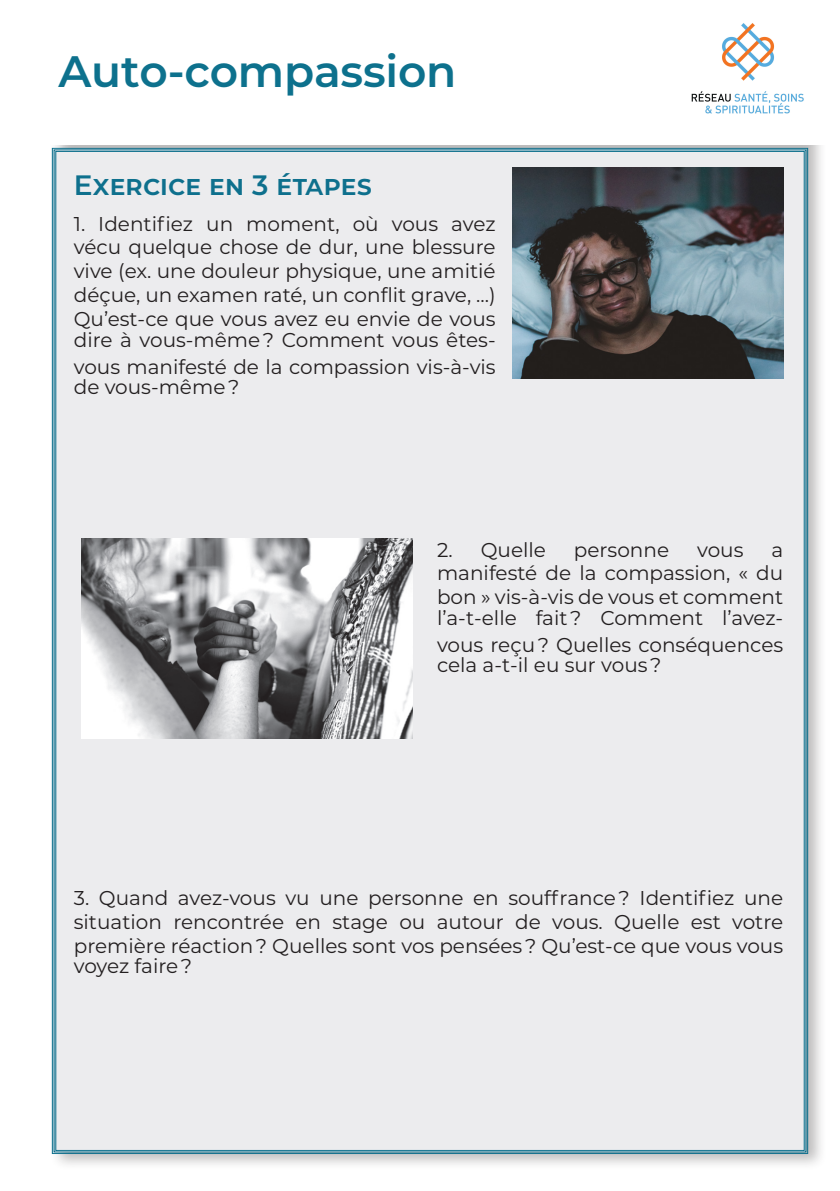
<style>
.page{position:relative;width:840px;height:1191px;background:#fff}
.page>*{position:absolute;margin:0;border:0;box-sizing:border-box;transform-origin:0 0}
.t1{font:600 44px "Montserrat";letter-spacing:-.005em;color:#0d718d}
.t2{font:600 28px "Montserrat";letter-spacing:-.01em;color:#0e708d}
.t3{font:20px/23.8px "Montserrat";color:#231f20;text-align:justify}
</style>
<div class="page">
<div style="left:49px;top:145px;width:778px;height:1026px;background:#231f20;opacity:.3"></div>
<div style="left:52px;top:148px;width:755px;height:1006px;background:#ececee"></div>
<img style="left:81px;top:538px;width:331px;height:200px">
<img style="left:512px;top:168px;width:270px;height:210px">
<img style="left:691px;top:23px;width:113px;height:91px">
<h1 class="t1" style="left:58px;top:40px;width:399px">Auto-compassion</h1>
<p class="t2" style="left:74px;top:165px;width:299px">Exercice en 3 étapes</p>
<p class="t3" style="left:74px;top:211px;width:423px">1. Identifiez un moment, où vous avez vécu quelque chose de dur, une blessure vive (ex. une douleur physique, une amitié déçue, un examen raté, un conflit grave, …)<br>Qu’est-ce que vous avez eu envie de vous</p>
<p class="t3" style="left:74px;top:325px;width:423px;line-height:27.2px">dire à vous-même ? Comment vous êtes&shy;vous manifesté de la compassion vis-à-vis</p>
<p class="t3" style="left:74px;top:374px;width:167px">de vous-même ?</p>
<p class="t3" style="left:437px;top:537px;width:110px">2. Quelle</p>
<p class="t3" style="left:573px;top:537px;width:97px">personne</p>
<p class="t3" style="left:696px;top:537px;width:48px">vous</p>
<p class="t3" style="left:437px;top:537px;width:347px;text-indent:334px">a manifesté de la compassion, « du bon » vis-à-vis de vous et comment</p>
<p class="t3" style="left:437px;top:603px;width:347px;line-height:27.2px">l’a-t-elle fait ? Comment l’avez&shy;vous reçu ? Quelles conséquences</p>
<p class="t3" style="left:437px;top:652px;width:226px">cela a-t-il eu sur vous ?</p>
<p class="t3" style="left:74px;top:885px;width:710px">3. Quand avez-vous vu une personne en souffrance ? Identifiez une situation rencontrée en stage ou autour de vous. Quelle est votre première réaction ? Quelles sont vos pensées ? Qu’est-ce que vous vous</p>
<p class="t3" style="left:74px;top:953px;width:120px">voyez faire ?</p>
</div>
